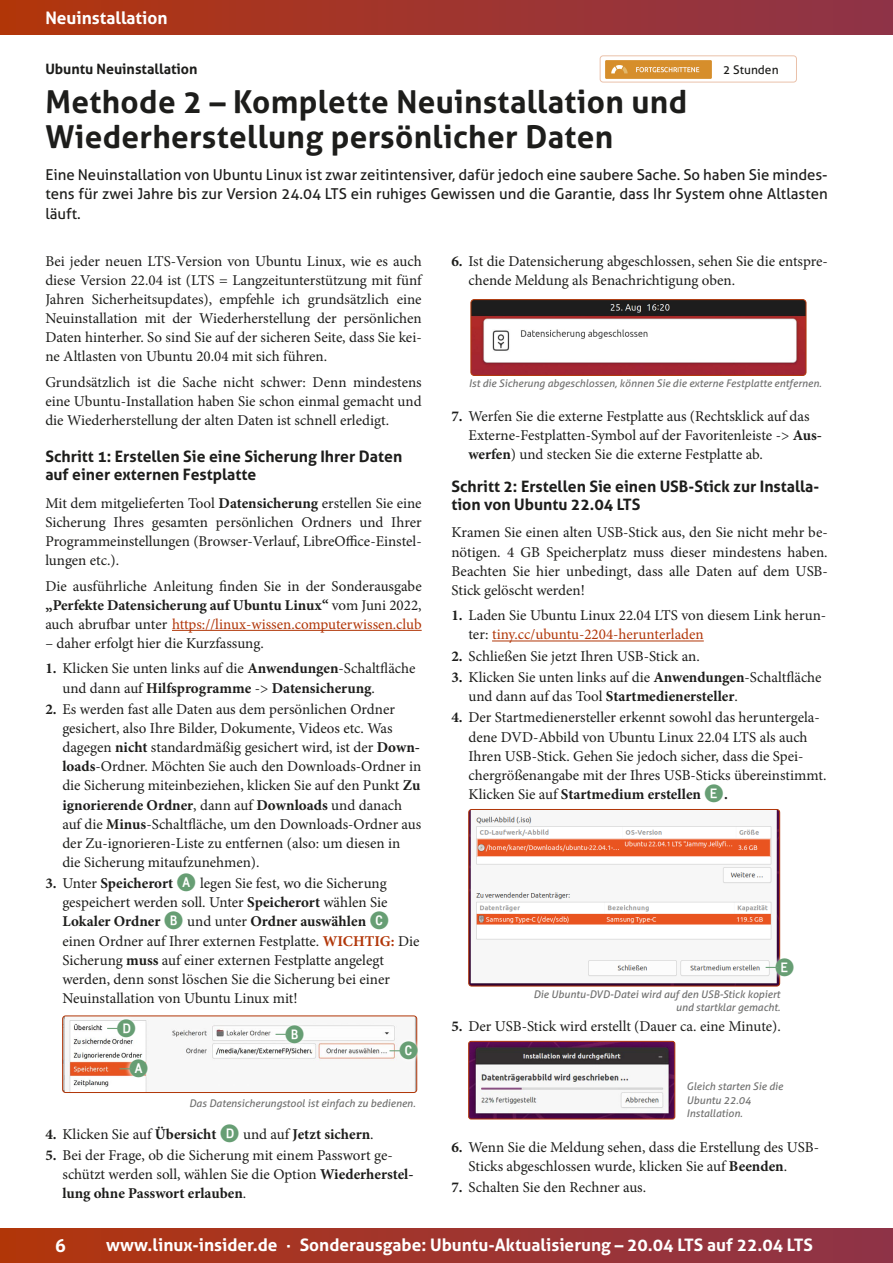
<style>
.page{position:relative;width:893px;height:1263px;background:#fff}
.page>*{position:absolute;margin:0;border:0;box-sizing:border-box;transform-origin:0 0}
.t1{font:700 31.5px/34.5px "Aller";letter-spacing:.01em;color:#1d1d1b}
.t2{font:700 24px "Fyra Alpha Circle";color:#679e74}
.t3{font:700 18px "Aller";color:#fff}
.t4{font:700 17.25px "Aller";color:#fff}
.t5{font:700 15.75px/18px "Aller";color:#1d1d1b}
.t6{font:15px/19.2px "Minion Pro";color:#1d1d1b}
.t7{font:15px/19.5px "Aller";color:#1d1d1b;text-align:justify}
.t8{font:700 15px "Minion Pro";color:#1d1d1b}
.t9{font:700 14.25px "Aller";color:#1d1d1b}
.t10{font:12px "Aller";color:#1d1d1b}
.t11{font:italic 10.5px/13.5px "Aller";color:#70706f;text-align:right}
.s1{font-weight:700}
.s2{color:#b13608}
.s3{font-family:"Fyra Alpha Circle";font-weight:700;font-size:24px;color:#679e74}
.s4{font-weight:700;color:#b13608}
.s5{font-weight:400}
.s6{font-family:"Fyra Alpha Circle";font-size:24px;color:#679e74}
</style>
<div class="page">
<div style="left:0;top:1229px;width:893px;height:34px;background:linear-gradient(to right,#b2360e,#8e344b)"></div>
<div style="left:0;top:0;width:893px;height:34px;background:linear-gradient(to right,#b2360e,#8e344b)"></div>
<hr style="left:172px;top:630px;width:250px;height:1px;background:#b13608">
<img style="left:64px;top:1016px;width:353px;height:75px">
<div style="left:62px;top:1016px;width:355px;height:77px;border:1px solid #b13608;border-radius:3px"></div>
<hr style="left:492px;top:641px;width:212px;height:1px;background:#b13608">
<img style="left:470px;top:811px;width:310px;height:175px">
<div style="left:468px;top:809px;width:312px;height:177px;border:1px solid #b13608;border-radius:3px"></div>
<img style="left:470px;top:1041px;width:205px;height:78px">
<div style="left:468px;top:1041px;width:207px;height:78px;border:1px solid #b13608;border-radius:2px"></div>
<img style="left:471px;top:300px;width:335px;height:75px">
<div style="left:471px;top:299px;width:335px;height:77px;border:1px solid #b13608;border-radius:3px"></div>
<div style="left:600px;top:56px;width:197px;height:26px;border:1px solid #eac1aa;border-radius:3px"></div>
<img style="left:605px;top:61px;width:107px;height:17px">
<svg style="left:125px;top:1055px;width:27px;height:27px"></svg>
<svg style="left:119px;top:1068px;width:13px;height:1px"></svg>
<div style="left:281px;top:1020px;width:27px;height:28px;background:#fff"></div>
<svg style="left:276px;top:1034px;width:12px;height:1px"></svg>
<div style="left:395px;top:1037px;width:27px;height:27px;background:#fff"></div>
<svg style="left:389px;top:1050px;width:13px;height:1px"></svg>
<svg style="left:771px;top:953px;width:10px;height:28px"></svg>
<svg style="left:766px;top:967px;width:12px;height:1px"></svg>
<div style="left:113px;top:1015px;width:27px;height:27px;background:#fff"></div>
<svg style="left:107px;top:1028px;width:13px;height:1px"></svg>
<p class="t4" style="left:45px;top:7px;width:124px">Neuinstallation</p>
<p class="t9" style="left:45px;top:60px;width:154px">Ubuntu Neuinstallation</p>
<h1 class="t1" style="left:45px;top:84px;width:643px">Methode 2 – Komplette Neuinstallation und<br>Wiederherstellung persönlicher Daten</h1>
<p class="t7" style="left:45px;top:165px;width:784px">Eine Neuinstallation von Ubuntu Linux ist zwar zeitintensiver, dafür jedoch eine saubere Sache. So haben Sie mindes&shy;tens für zwei Jahre bis zur Version 24.04 LTS ein ruhiges Gewissen und die Garantie, dass Ihr System ohne Altlasten läuft.</p>
<p class="t6" style="left:45px;top:251px;width:378px;text-align:justify">Bei jeder neuen LTS-Version von Ubuntu Linux, wie es auch diese Version 22.04 ist (LTS = Langzeitunterstützung mit fünf Jahren Sicherheitsupdates), empfehle ich grundsätzlich eine Neuinstallation mit der Wiederherstellung der persönlichen Daten hinterher. So sind Sie auf der sicheren Seite, dass Sie kei&shy;ne Altlasten von Ubuntu 20.04 mit sich führen.</p>
<p class="t6" style="left:45px;top:372px;width:378px;text-align:justify">Grundsätzlich ist die Sache nicht schwer: Denn mindestens eine Ubuntu-Installation haben Sie schon einmal gemacht und die Wiederherstellung der alten Daten ist schnell erledigt.</p>
<p class="t5" style="left:45px;top:447px;width:358px">Schritt 1: Erstellen Sie eine Sicherung Ihrer Daten auf einer externen Festplatte</p>
<p class="t6" style="left:45px;top:493px;width:378px;text-align:justify">Mit dem mitgelieferten Tool <span class="s1">Datensicherung</span> erstellen Sie eine Sicherung Ihres gesamten persönlichen Ordners und Ihrer Programmeinstellungen (Browser-Verlauf, LibreOffice-Einstel&shy;lungen etc.).</p>
<p class="t6" style="left:45px;top:576px;width:378px;text-align:justify">Die ausführliche Anleitung finden Sie in der Sonderausgabe <span class="s1">„Perfekte Datensicherung auf Ubuntu Linux“</span> vom Juni 2022, auch abrufbar unter <span class="s2">https://linux-wissen.computerwissen.club</span></p>
<p class="t6" style="left:45px;top:634px;width:220px">– daher erfolgt hier die Kurzfassung.</p>
<p class="t6" style="left:62px;top:659px;width:355px;text-indent:-17px"><span class="s1">1.</span> Klicken Sie unten links auf die <span class="s1">Anwendungen</span>-Schaltfläche und dann auf <span class="s1">Hilfsprogramme</span> -&gt; <span class="s1">Datensicherung</span>.</p>
<p class="t6" style="left:62px;top:700px;width:361px;text-indent:-17px"><span class="s1">2.</span> Es werden fast alle Daten aus dem persönlichen Ordner gesichert, also Ihre Bilder, Dokumente, Videos etc. Was dagegen <span class="s1">nicht</span> standardmäßig gesichert wird, ist der <span class="s1">Down&shy;loads</span>-Ordner. Möchten Sie auch den Downloads-Ordner in die Sicherung miteinbeziehen, klicken Sie auf den Punkt <span class="s1">Zu ignorierende Ordner</span>, dann auf <span class="s1">Downloads</span> und danach auf die <span class="s1">Minus</span>-Schaltfläche, um den Downloads-Ordner aus der Zu-ignorieren-Liste zu entfernen (also: um diesen in die Sicherung mitaufzunehmen).</p>
<p class="t6" style="left:62px;top:874px;width:359px;text-indent:-17px"><span class="s1">3.</span> Unter <span class="s1">Speicherort</span> <span class="s3">A</span> legen Sie fest, wo die Sicherung gespeichert werden soll. Unter <span class="s1">Speicherort</span> wählen Sie <span class="s1">Lokaler Ordner</span> <span class="s3">B</span> und unter <span class="s1">Ordner auswählen</span> <span class="s3">C </span>einen Ordner auf Ihrer externen Festplatte. <span class="s4">WICHTIG:</span> Die Sicherung <span class="s1">muss</span> auf einer externen Festplatte angelegt werden, denn sonst löschen Sie die Sicherung bei einer Neuinstallation von Ubuntu Linux mit!</p>
<p class="t10" style="left:723px;top:63px;width:57px">2 Stunden</p>
<p class="t6" style="left:468px;top:251px;width:361px;text-indent:-17px"><span class="s1">6.</span> Ist die Datensicherung abgeschlossen, sehen Sie die entspre&shy;chende Meldung als Benachrichtigung oben.</p>
<p class="t11" style="left:469px;top:376px;width:354px">Ist die Sicherung abgeschlossen, können Sie die externe Festplatte entfernen.</p>
<p class="t6" style="left:468px;top:406px;width:355px;text-indent:-17px"><span class="s1">7.</span> Werfen Sie die externe Festplatte aus (Rechtsklick auf das<br>Externe-Festplatten-Symbol auf der Favoritenleiste -&gt; <span class="s1">Aus&shy;werfen</span>) und stecken Sie die externe Festplatte ab.</p>
<p class="t5" style="left:451px;top:477px;width:369px">Schritt 2: Erstellen Sie einen USB-Stick zur Installa&shy;tion von Ubuntu 22.04 LTS</p>
<p class="t6" style="left:451px;top:523px;width:378px;text-align:justify">Kramen Sie einen alten USB-Stick aus, den Sie nicht mehr be&shy;nötigen. 4 GB Speicherplatz muss dieser mindestens haben.<br>Beachten Sie hier unbedingt, dass alle Daten auf dem USB-Stick gelöscht werden!</p>
<p class="t6" style="left:468px;top:606px;width:359px;text-indent:-17px"><span class="s1">1.</span> Laden Sie Ubuntu Linux 22.04 LTS von diesem Link herun&shy;ter: <span class="s2">tiny.cc/ubuntu-2204-herunterladen</span></p>
<p class="t6" style="left:451px;top:646px;width:250px"><span class="s1">2.</span> Schließen Sie jetzt Ihren USB-Stick an.</p>
<p class="t6" style="left:468px;top:668px;width:355px;text-indent:-17px"><span class="s1">3.</span> Klicken Sie unten links auf die <span class="s1">Anwendungen</span>-Schaltfläche und dann auf das Tool <span class="s1">Startmedienersteller</span>.</p>
<p class="t6" style="left:468px;top:708px;width:359px;text-indent:-17px"><span class="s1">4.</span> Der Startmedienersteller erkennt sowohl das heruntergela&shy;dene DVD-Abbild von Ubuntu Linux 22.04 LTS als auch Ihren USB-Stick. Gehen Sie jedoch sicher, dass die Spei&shy;chergrößenangabe mit der Ihres USB-Sticks übereinstimmt.<br>Klicken Sie auf <span class="s1">Startmedium erstellen</span> <span class="s3">E</span><span class="s1">.</span></p>
<h2 class="t2" style="left:775px;top:954px;width:21px">E</h2>
<p class="t11" style="left:533px;top:987px;width:248px">Die Ubuntu-DVD-Datei wird auf den USB-Stick kopiert und startklar gemacht.</p>
<h2 class="t2" style="left:117px;top:1015px;width:21px">D</h2>
<h2 class="t2" style="left:129px;top:1055px;width:21px">A</h2>
<h2 class="t2" style="left:285px;top:1020px;width:21px">B</h2>
<h2 class="t2" style="left:399px;top:1037px;width:21px">C</h2>
<p class="t11" style="left:189px;top:1097px;width:228px">Das Datensicherungstool ist einfach zu bedienen.</p>
<p class="t8" style="left:45px;top:1123px;width:330px">4. <span class="s5">Klicken Sie auf</span> Übersicht <span class="s6">D</span> <span class="s5">und auf</span> Jetzt sichern<span class="s5">.</span></p>
<p class="t6" style="left:62px;top:1146px;width:353px;text-indent:-17px"><span class="s1">5.</span> Bei der Frage, ob die Sicherung mit einem Passwort ge&shy;schützt werden soll, wählen Sie die Option <span class="s1">Wiederherstel&shy;lung ohne Passwort erlauben</span>.</p>
<p class="t6" style="left:451px;top:1016px;width:331px"><span class="s1">5.</span> Der USB-Stick wird erstellt (Dauer ca. eine Minute).</p>
<p class="t11" style="left:686px;top:1079px;width:98px;text-align:left">Gleich starten Sie die<br>Ubuntu 22.04<br>Installation.</p>
<p class="t6" style="left:468px;top:1137px;width:352px;text-indent:-17px"><span class="s1">6.</span> Wenn Sie die Meldung sehen, dass die Erstellung des USB-<br>Sticks abgeschlossen wurde, klicken Sie auf <span class="s1">Beenden</span>.</p>
<p class="t6" style="left:451px;top:1178px;width:196px"><span class="s1">7.</span> Schalten Sie den Rechner aus.</p>
<p class="t3" style="left:55px;top:1235px;width:12px">6</p>
<p class="t4" style="left:106px;top:1234px;width:708px">www.linux-insider.de · Sonderausgabe: Ubuntu-Aktualisierung – 20.04 LTS auf 22.04 LTS</p>
</div>
